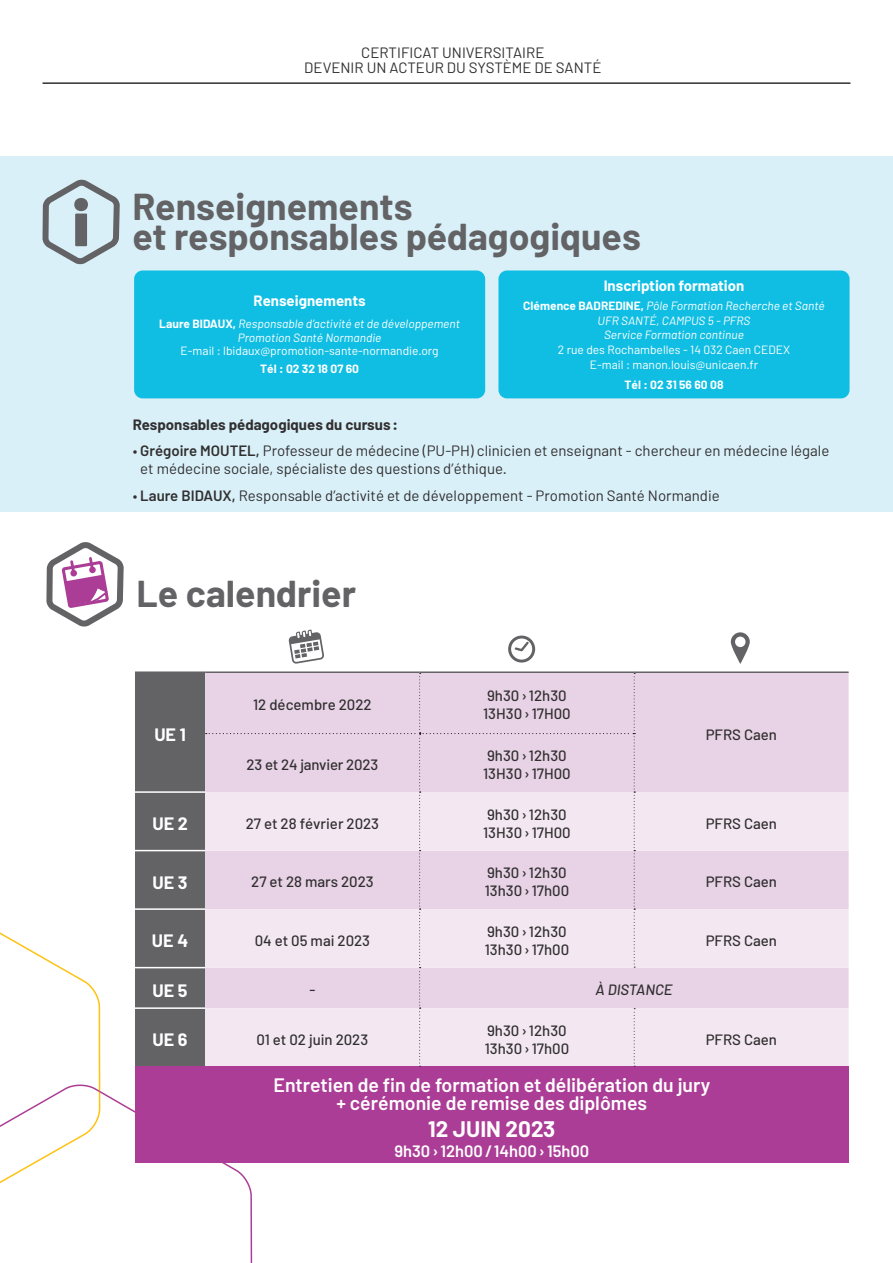
<style>
.page{position:relative;width:893px;height:1263px;background:#fff}
.page>*{position:absolute;margin:0;border:0;box-sizing:border-box;transform-origin:0 0}
.t1{font:700 37.5px/30px "Barlow";color:#636366}
.t2{font:700 22.5px "Barlow";color:#fff}
.t3{font:600 19.5px/18px "Barlow";color:#fff;text-align:center}
.t4{font:700 18px "Barlow";color:#fff}
.t5{font:600 16.5px "Barlow";color:#fff}
.t6{font:15px/18px "Barlow";color:#312f30}
.t7{font:500 15px "Barlow";color:#312f30}
.t8{font:700 15px "Barlow";color:#fff}
.t9{font:700 15px "Barlow";color:#312f30}
.t10{font:italic 500 15px "Barlow";color:#312f30}
.t11{font:italic 12px/14.7px "Barlow";color:#fff;text-align:center}
.t12{font:700 12px "Barlow";color:#fff}
.s1{font-weight:700;font-style:normal}
.s2{font-style:normal}
.s3{font-weight:600}
</style>
<div class="page">
<hr style="left:43px;top:82px;width:807px;height:2px;background:#312f30">
<div style="left:0;top:156px;width:893px;height:356px;background:#d9f0f8"></div>
<svg style="left:43px;top:82px;width:84px;height:545px"></svg>
<svg style="left:289px;top:629px;width:35px;height:35px"></svg>
<svg style="left:49px;top:545px;width:72px;height:79px"></svg>
<div style="left:89px;top:566px;width:7px;height:7px;background:#ab3d96;border-radius:50%"></div>
<div style="left:134px;top:270px;width:351px;height:128px;background:#11bee3;border-radius:9px"></div>
<svg style="left:101px;top:1091px;width:152px;height:172px"></svg>
<svg style="left:0;top:932px;width:101px;height:252px"></svg>
<svg style="left:510px;top:637px;width:24px;height:24px"></svg>
<div style="left:508px;top:635px;width:27px;height:27px;border:3px solid #636366;border-radius:50%"></div>
<svg style="left:513px;top:639px;width:18px;height:14px"></svg>
<svg style="left:731px;top:632px;width:19px;height:32px"></svg>
<div style="left:635px;top:673px;width:214px;height:119px;background:#e8d3e6"></div>
<svg style="left:635px;top:792px;width:214px;height:275px;background:#eedfed"></svg>
<div style="left:135px;top:1067px;width:714px;height:96px;background:#ab3d96"></div>
<hr style="left:135px;top:671px;width:70px;height:2px;background:#636366">
<hr style="left:205px;top:671px;width:215px;height:2px;background:#636366">
<hr style="left:420px;top:671px;width:214px;height:2px;background:#636366">
<hr style="left:634px;top:671px;width:215px;height:2px;background:#636366">
<svg style="left:135px;top:672px;width:500px;height:395px;background:#d9cad8"></svg>
<div style="left:498px;top:270px;width:351px;height:128px;background:#11bee3;border-radius:9px"></div>
<p class="t6" style="left:361px;top:43px;width:185px">CERTIFICAT UNIVERSITAIRE</p>
<p class="t6" style="left:304px;top:58px;width:299px">DEVENIR UN ACTEUR DU SYSTÈME DE SANTÉ</p>
<p class="t1" style="left:132px;top:192px;width:510px">Renseignements<br>et responsables pédagogiques</p>
<p class="t8" style="left:254px;top:292px;width:114px">Renseignements</p>
<p class="t11" style="left:159px;top:317px;width:302px;line-height:13.5px"><span class="s1">Laure BIDAUX,</span> Responsable d’activité et de développement<br>Promotion Santé Normandie<br><span class="s2">E-mail : lbidaux@promotion-sante-normandie.org</span></p>
<p class="t12" style="left:260px;top:361px;width:100px">Tél : 02 32 18 07 60</p>
<p class="t8" style="left:604px;top:276px;width:142px">Inscription formation</p>
<p class="t11" style="left:523px;top:298px;width:303px"><span class="s1">Clémence BADREDINE,</span> Pôle Formation Recherche et Santé UFR SANTÉ, CAMPUS 5 - PFRS<br>Service Formation continue<br><span class="s2">2 rue des Rochambelles - 14 032 Caen CEDEX<br>E-mail : manon.louis@unicaen.fr</span></p>
<p class="t12" style="left:624px;top:377px;width:100px">Tél : 02 31 56 60 08</p>
<p class="t9" style="left:133px;top:415px;width:267px">Responsables pédagogiques du cursus:</p>
<p class="t6" style="left:140px;top:441px;width:690px;text-indent:-8px">• <span class="s3">Grégoire MOUTEL,</span> Professeur de médecine (PU-PH) clinicien et enseignant - chercheur en médecine légale et médecine sociale, spécialiste des questions d’éthique.</p>
<p class="t6" style="left:133px;top:486px;width:588px">• <span class="s3">Laure BIDAUX,</span> Responsable d’activité et de développement - Promotion Santé Normandie</p>
<p class="t1" style="left:136px;top:578px;width:221px">Le calendrier</p>
<p class="t4" style="left:154px;top:723px;width:33px">UE 1</p>
<p class="t7" style="left:253px;top:696px;width:120px">12 décembre 2022</p>
<p class="t7" style="left:247px;top:756px;width:133px">23 et 24 janvier 2023</p>
<p class="t4" style="left:152px;top:813px;width:37px">UE 2</p>
<p class="t7" style="left:246px;top:814px;width:135px">27 et 28 février 2023</p>
<p class="t4" style="left:153px;top:871px;width:37px">UE 3</p>
<p class="t7" style="left:251px;top:873px;width:124px">27 et 28 mars 2023</p>
<p class="t4" style="left:152px;top:930px;width:38px">UE 4</p>
<p class="t7" style="left:255px;top:931px;width:117px">04 et 05 mai 2023</p>
<p class="t7" style="left:487px;top:687px;width:81px">9h30›12h30</p>
<p class="t7" style="left:483px;top:705px;width:89px">13H30›17H00</p>
<p class="t7" style="left:487px;top:747px;width:81px">9h30›12h30</p>
<p class="t7" style="left:483px;top:765px;width:89px">13H30›17H00</p>
<p class="t7" style="left:487px;top:805px;width:81px">9h30›12h30</p>
<p class="t7" style="left:483px;top:823px;width:89px">13H30›17H00</p>
<p class="t7" style="left:487px;top:864px;width:81px">9h30›12h30</p>
<p class="t7" style="left:485px;top:882px;width:86px">13h30›17h00</p>
<p class="t7" style="left:487px;top:922px;width:81px">9h30›12h30</p>
<p class="t7" style="left:485px;top:940px;width:86px">13h30›17h00</p>
<p class="t7" style="left:706px;top:725px;width:73px">PFRS Caen</p>
<p class="t7" style="left:706px;top:814px;width:73px">PFRS Caen</p>
<p class="t7" style="left:706px;top:873px;width:73px">PFRS Caen</p>
<p class="t7" style="left:706px;top:931px;width:73px">PFRS Caen</p>
<p class="t4" style="left:153px;top:979px;width:37px">UE 5</p>
<p class="t7" style="left:309px;top:981px;width:7px">-</p>
<p class="t10" style="left:596px;top:981px;width:79px">À DISTANCE</p>
<p class="t4" style="left:153px;top:1029px;width:37px">UE 6</p>
<p class="t7" style="left:257px;top:1030px;width:113px">01 et 02 juin 2023</p>
<p class="t7" style="left:487px;top:1021px;width:81px">9h30›12h30</p>
<p class="t7" style="left:485px;top:1039px;width:86px">13h30›17h00</p>
<p class="t7" style="left:706px;top:1030px;width:73px">PFRS Caen</p>
<p class="t3" style="left:273px;top:1076px;width:438px">Entretien de fin de formation et délibération du jury + cérémonie de remise des diplômes</p>
<p class="t2" style="left:428px;top:1115px;width:129px">12 JUIN 2023</p>
<p class="t5" style="left:394px;top:1141px;width:196px">9h30›12h00/ 14h00›15h00</p>
</div>
